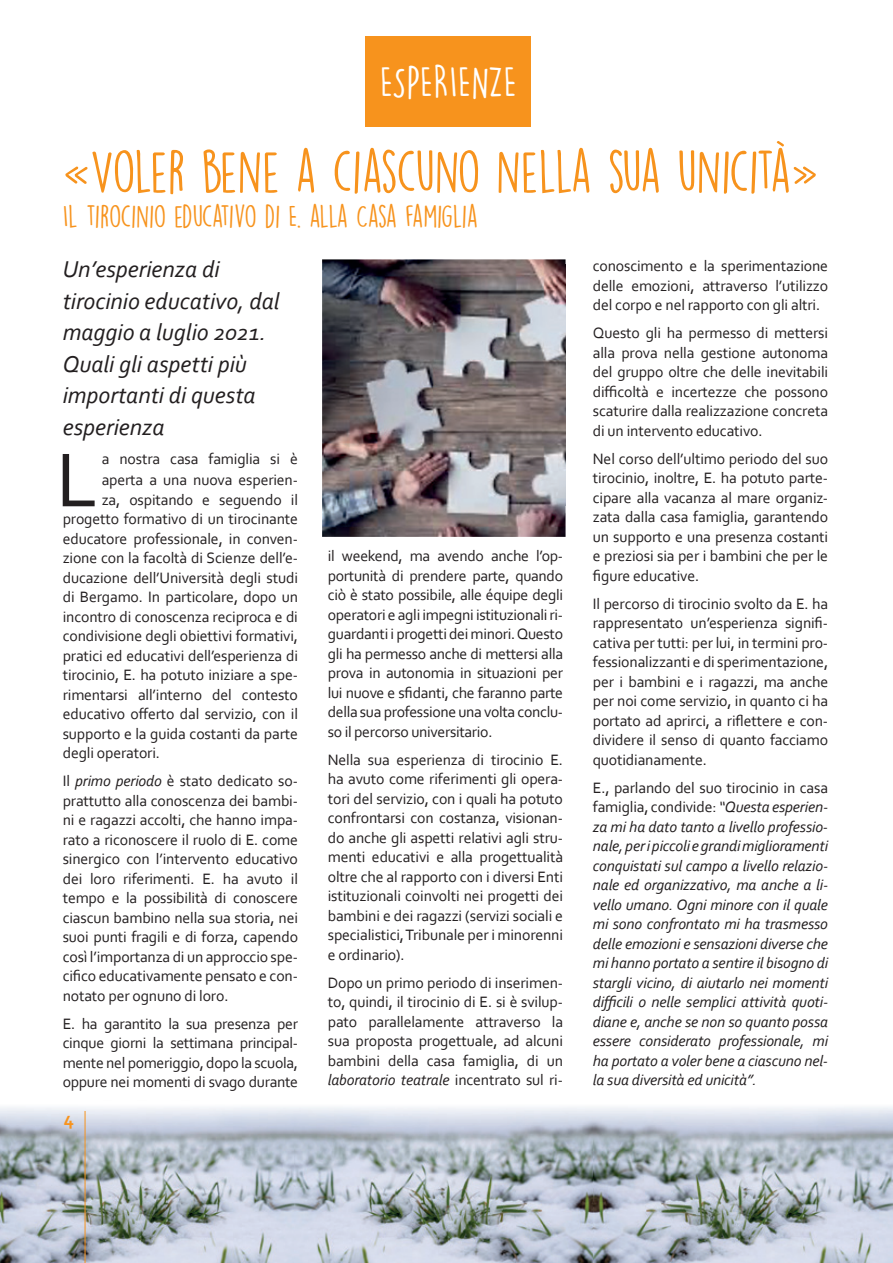
<style>
.page{position:relative;width:893px;height:1263px;background:#fff}
.page>*{position:absolute;margin:0;border:0;box-sizing:border-box;transform-origin:0 0}
.t1{font:80.1px "Corbel";color:#231f20}
.t2{font:54px "DK Lemon Yellow Sun";letter-spacing:-.035em;color:#f7931d}
.t3{font:40.95px "DK Lemon Yellow Sun";letter-spacing:.01em;color:#fff}
.t4{font:28.5px "DK Lemon Yellow Sun";letter-spacing:-.035em;color:#f7931d}
.t5{font:italic 24px/31.5px "Corbel";color:#231f20}
.t6{font:700 19.5px "Corbel";color:#f7931d}
.t7{font:15.75px/19.5px "Corbel";letter-spacing:-.01em;color:#231f20;text-align:justify}
.t8{font:italic 15.75px/19.5px "Corbel";letter-spacing:-.01em;color:#231f20;text-align:justify}
.s1{font-style:normal}
.s2{font-style:italic}
</style>
<div class="page">
<div style="left:365px;top:36px;width:166px;height:90px;background:#f7931d"></div>
<img style="left:0;top:1107px;width:893px;height:156px">
<img style="left:322px;top:259px;width:244px;height:278px">
<img style="left:325px;top:265px;width:241px;height:240px">
<hr style="left:85px;top:1111px;width:1px;height:152px;background:#f7931d">
<h3 class="t3" style="left:380px;top:57px;width:138px">ESPERIENZE</h3>
<h2 class="t2" style="left:63px;top:139px;width:757px">«VOLER BENE A CIASCUNO NELLA SUA UNICITÀ»</h2>
<h3 class="t4" style="left:63px;top:199px;width:417px">IL TIROCINIO EDUCATIVO DI E. ALLA CASA FAMIGLIA</h3>
<h3 class="t5" style="left:63px;top:253px;width:218px">Un’esperienza di tirocinio educativo, dal maggio a luglio 2021.<br>Quali gli aspetti più importanti di questa esperienza</h3>
<h1 class="t1" style="left:56px;top:430px;width:43px">L</h1>
<p class="t7" style="left:102px;top:448px;width:198px;line-height:21px">a nostra casa famiglia si è aperta a una nuova esperien-</p>
<p class="t7" style="left:593px;top:256px;width:237px">conoscimento e la sperimentazione delle emozioni, attraverso l’utilizzo del corpo e nel rapporto con gli altri.</p>
<p class="t7" style="left:593px;top:323px;width:237px">Questo gli ha permesso di mettersi alla prova nella gestione autonoma del gruppo oltre che delle inevitabili difficoltà e incertezze che possono scaturire dalla realizzazione concreta di un intervento educativo.</p>
<p class="t7" style="left:593px;top:448px;width:237px">Nel corso dell’ultimo periodo del suo tirocinio, inoltre, E. ha potuto parte&shy;cipare alla vacanza al mare organiz&shy;zata dalla casa famiglia, garantendo un supporto e una presenza costanti e preziosi sia per i bambini che per le figure educative.</p>
<p class="t7" style="left:593px;top:593px;width:237px">Il percorso di tirocinio svolto da E. ha rappresentato un’esperienza signifi&shy;cativa per tutti: per lui, in termini pro&shy;fessionalizzanti e di sperimentazione, per i bambini e i ragazzi, ma anche per noi come servizio, in quanto ci ha portato ad aprirci, a riflettere e con&shy;dividere il senso di quanto facciamo quotidianamente.</p>
<p class="t8" style="left:593px;top:777px;width:237px"><span class="s1">E., parlando del suo tirocinio in casa famiglia, condivide:</span> “Questa esperien&shy;za mi ha dato tanto a livello professio&shy;nale, per i piccoli e grandi miglioramenti conquistati sul campo a livello relazio&shy;nale ed organizzativo, ma anche a li&shy;vello umano. Ogni minore con il quale mi sono confrontato mi ha trasmesso delle emozioni e sensazioni diverse che mi hanno portato a sentire il bisogno di stargli vicino, di aiutarlo nei momenti difficili o nelle semplici attività quoti&shy;diane e, anche se non so quanto possa essere considerato professionale, mi ha portato a voler bene a ciascuno nel&shy;la sua diversità ed unicità”.</p>
<p class="t7" style="left:63px;top:489px;width:237px;text-indent:39px">za, ospitando e seguendo il progetto formativo di un tirocinante educatore professionale, in conven&shy;zione con la facoltà di Scienze dell’e&shy;ducazione dell’Università degli studi di Bergamo. In particolare, dopo un incontro di conoscenza reciproca e di condivisione degli obiettivi formativi, pratici ed educativi dell’esperienza di tirocinio, E. ha potuto iniziare a spe&shy;rimentarsi all’interno del contesto educativo offerto dal servizio, con il supporto e la guida costanti da parte degli operatori.</p>
<p class="t7" style="left:63px;top:771px;width:237px">Il <span class="s2">primo periodo</span> è stato dedicato so&shy;prattutto alla conoscenza dei bambi&shy;ni e ragazzi accolti, che hanno impa&shy;rato a riconoscere il ruolo di E. come sinergico con l’intervento educativo dei loro riferimenti. E. ha avuto il tempo e la possibilità di conoscere ciascun bambino nella sua storia, nei suoi punti fragili e di forza, capendo così l’importanza di un approccio spe&shy;cifico educativamente pensato e con&shy;notato per ognuno di loro.</p>
<p class="t7" style="left:63px;top:1013px;width:237px">E. ha garantito la sua presenza per cinque giorni la settimana principal&shy;mente nel pomeriggio, dopo la scuola, oppure nei momenti di svago durante</p>
<p class="t7" style="left:328px;top:546px;width:237px">il weekend, ma avendo anche l’op&shy;portunità di prendere parte, quando ciò è stato possibile, alle équipe degli operatori e agli impegni istituzionali ri&shy;guardanti i progetti dei minori. Questo gli ha permesso anche di mettersi alla prova in autonomia in situazioni per lui nuove e sfidanti, che faranno parte della sua professione una volta conclu&shy;so il percorso universitario.</p>
<p class="t7" style="left:328px;top:749px;width:237px">Nella sua esperienza di tirocinio E. ha avuto come riferimenti gli opera&shy;tori del servizio, con i quali ha potuto confrontarsi con costanza, visionan&shy;do anche gli aspetti relativi agli stru&shy;menti educativi e alla progettualità oltre che al rapporto con i diversi Enti istituzionali coinvolti nei progetti dei bambini e dei ragazzi (servizi sociali e specialistici, Tribunale per i minorenni e ordinario).</p>
<p class="t7" style="left:328px;top:972px;width:237px">Dopo un primo periodo di inserimen&shy;to, quindi, il tirocinio di E. si è svilup&shy;pato parallelamente attraverso la sua proposta progettuale, ad alcuni bambini della casa famiglia, di un <span class="s2">laboratorio teatrale</span> incentrato sul ri-</p>
<p class="t6" style="left:64px;top:1107px;width:12px">4</p>
</div>
